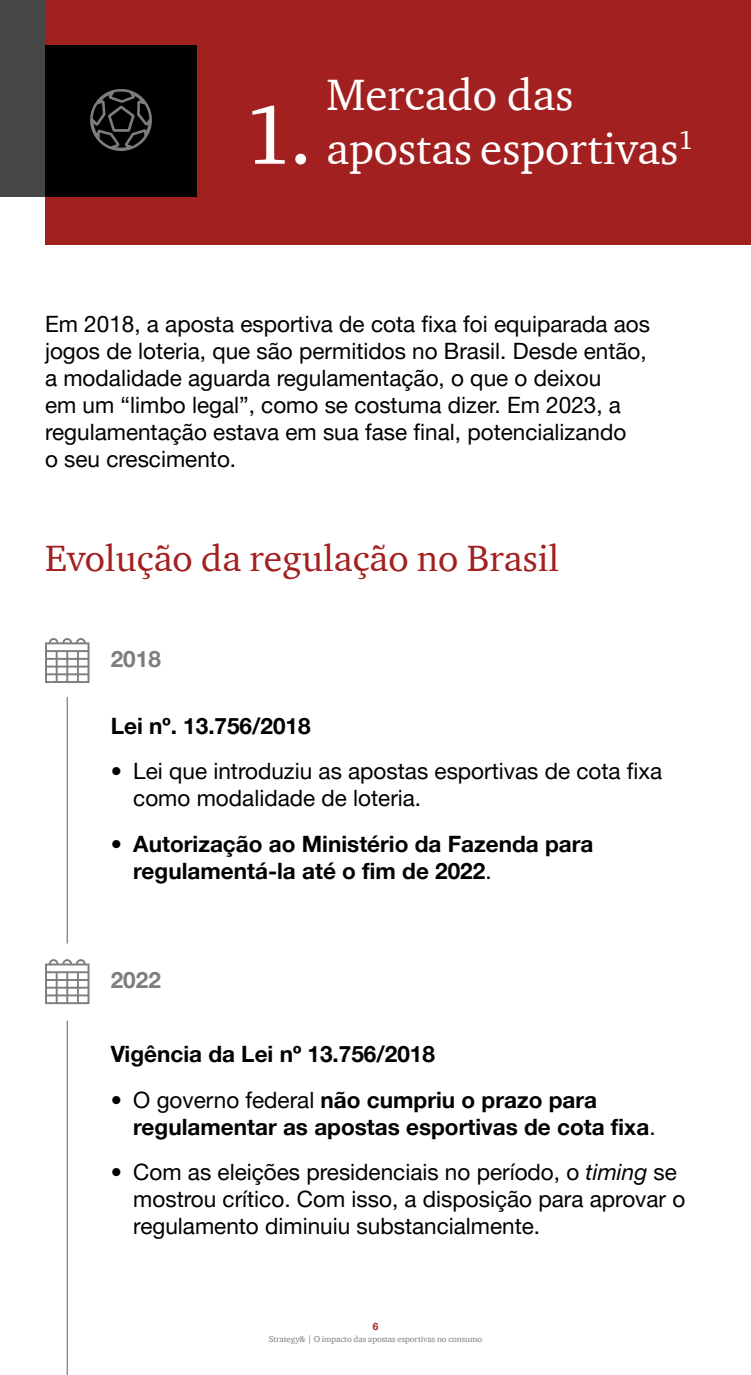
<style>
.page{position:relative;width:751px;height:1375px;background:#fff}
.page>*{position:absolute;margin:0;border:0;box-sizing:border-box;transform-origin:0 0}
.t1{font:85px "ITC Charter Com";color:#fff}
.t2{font:45px/54px "ITC Charter Com";color:#fff}
.t3{font:37.5px "ITC Charter Com";color:#a32020}
.t4{font:26.25px "ITC Charter Com";color:#fff}
.t5{font:22.5px/27px "Helvetica Neue LT Pro";color:#000}
.t6{font:22.5px/27px "Helvetica Neue LT Pro";color:#000101}
.t7{font:700 22.5px/27px "Helvetica Neue LT Pro";color:#000101}
.t8{font:700 22.5px/27px "Helvetica Neue LT Pro";color:#000}
.t9{font:700 22.5px "Helvetica Neue LT Pro";color:#7d7d7d}
.t10{font:700 10px "Helvetica Neue LT Pro";color:#a32020}
.t11{font:8.75px "ITC Charter Com";letter-spacing:-.01em;color:#7d7d7d}
.s1{font-weight:400}
.s2{font-style:italic}
</style>
<div class="page">
<div style="left:45px;top:0;width:705px;height:244px;background:#a32020"></div>
<div style="left:0;top:0;width:45px;height:197px;background:#464646"></div>
<div style="left:45px;top:45px;width:152px;height:152px;background:#000"></div>
<svg style="left:90px;top:89px;width:62px;height:62px"></svg>
<svg style="left:45px;top:638px;width:44px;height:45px"></svg>
<svg style="left:45px;top:959px;width:44px;height:45px"></svg>
<hr style="left:67px;top:697px;width:1px;height:246px;background:#7d7d7d">
<hr style="left:67px;top:1021px;width:1px;height:354px;background:#7d7d7d">
<h1 class="t1" style="left:244px;top:82px;width:69px">1.</h1>
<h2 class="t2" style="left:326px;top:67px;width:353px">Mercado das apostas esportivas</h2>
<p class="t4" style="left:677px;top:124px;width:16px">1</p>
<p class="t5" style="left:45px;top:310px;width:606px">Em 2018, a aposta esportiva de cota fixa foi equiparada aos jogos de loteria, que são permitidos no Brasil. Desde então, a modalidade aguarda regulamentação, o que o deixou<br>em um “limbo legal”, como se costuma dizer. Em 2023, a regulamentação estava em sua fase final, potencializando<br>o seu crescimento.</p>
<h3 class="t3" style="left:45px;top:535px;width:515px">Evolução da regulação no Brasil</h3>
<p class="t9" style="left:111px;top:645px;width:52px">2018</p>
<p class="t7" style="left:111px;top:712px;width:201px">Lei nº. 13.756/2018</p>
<p class="t5" style="left:133px;top:757px;width:530px;text-indent:-22px">• Lei que introduziu as apostas esportivas de cota fixa como modalidade de loteria.</p>
<p class="t8" style="left:133px;top:830px;width:461px;text-indent:-22px">• Autorização ao Ministério da Fazenda para regulamentá-la até o fim de 2022<span class="s1">.</span></p>
<p class="t9" style="left:111px;top:967px;width:52px">2022</p>
<p class="t7" style="left:111px;top:1040px;width:325px">Vigência da Lei nº 13.756/2018</p>
<p class="t7" style="left:133px;top:1086px;width:523px;text-indent:-22px"><span class="s1">• O governo federal</span> não cumpriu o prazo para regulamentar as apostas esportivas de cota fixa<span class="s1">.</span></p>
<p class="t6" style="left:133px;top:1158px;width:553px;text-indent:-22px">• Com as eleições presidenciais no período, o <span class="s2">timing</span> se mostrou crítico. Com isso, a disposição para aprovar o regulamento diminuiu substancialmente.</p>
<p class="t10" style="left:372px;top:1320px;width:7px">6</p>
<p class="t11" style="left:268px;top:1334px;width:215px">Strategy&amp; | O impacto das apostas esportivas no consumo</p>
</div>
